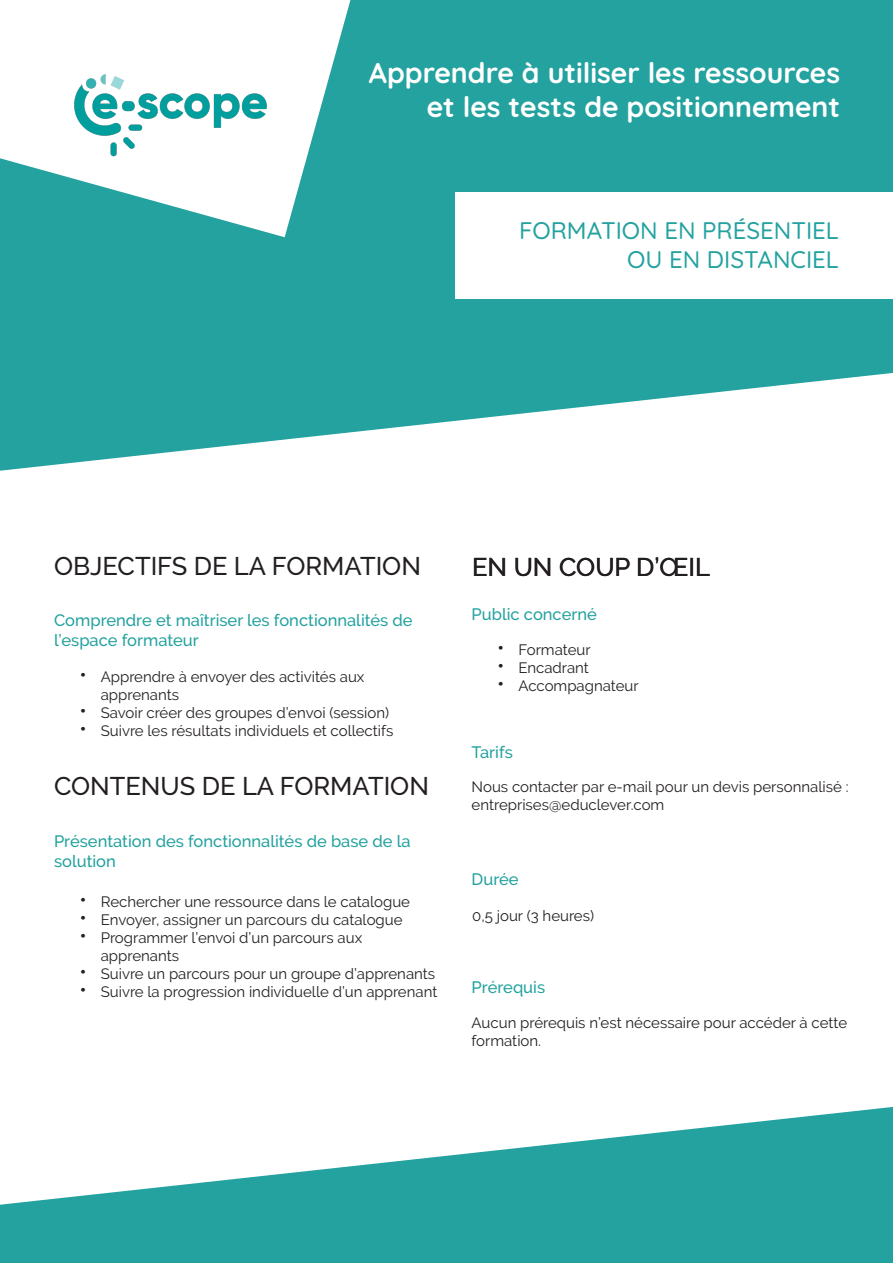
<style>
.page{position:relative;width:893px;height:1263px;background:#fff}
.page>*{position:absolute;margin:0;border:0;box-sizing:border-box;transform-origin:0 0}
.t1{font:700 28.5px/34.2px "Quicksand";color:#fff;text-align:right}
.t2{font:500 25.5px "Raleway";color:#231f20}
.t3{font:500 24px/28.8px "Quicksand";color:#23a29f;text-align:right}
.t4{font:500 16.5px/19.8px "Raleway";color:#23a29f}
.sous_paragraphe{font:15px/18px "Raleway";color:#231f20}
.s1{font-size:21px}
</style>
<div class="page">
<svg style="left:0;top:0;width:893px;height:471px;fill:#23a29f"></svg>
<div style="left:455px;top:192px;width:438px;height:106px;background:#fff"></div>
<svg style="left:0;top:0;width:350px;height:237px"></svg>
<img style="left:54px;top:55px;width:232px;height:111px">
<svg style="left:0;top:1107px;width:893px;height:156px;fill:#23a29f"></svg>
<p class="t1" style="left:369px;top:52px;width:473px">Apprendre à utiliser les ressources et les tests de positionnement</p>
<p class="t3" style="left:519px;top:214px;width:321px">FORMATION EN PRÉSENTIEL<br>OU EN DISTANCIEL</p>
<p class="t2" style="left:54px;top:551px;width:368px">OBJECTIFS DE LA FORMATION</p>
<p class="t4" style="left:54px;top:610px;width:360px">Comprendre et maîtriser les fonctionnalités de l’espace formateur</p>
<p class="sous_paragraphe" style="left:101px;top:668px;width:265px;text-indent:-21px"><span class="s1">•</span> Apprendre à envoyer des activités aux apprenants</p>
<p class="sous_paragraphe" style="left:80px;top:704px;width:311px"><span class="s1">•</span> Savoir créer des groupes d’envoi (session)</p>
<p class="sous_paragraphe" style="left:80px;top:722px;width:315px"><span class="s1">•</span> Suivre les résultats individuels et collectifs</p>
<p class="t2" style="left:54px;top:771px;width:377px">CONTENUS DE LA FORMATION</p>
<p class="t4" style="left:54px;top:831px;width:358px">Présentation des fonctionnalités de base de la solution</p>
<p class="sous_paragraphe" style="left:80px;top:893px;width:332px"><span class="s1">•</span> Rechercher une ressource dans le catalogue</p>
<p class="sous_paragraphe" style="left:80px;top:911px;width:325px"><span class="s1">•</span> Envoyer, assigner un parcours du catalogue</p>
<p class="sous_paragraphe" style="left:101px;top:929px;width:263px;text-indent:-21px"><span class="s1">•</span> Programmer l’envoi d’un parcours aux apprenants</p>
<p class="sous_paragraphe" style="left:80px;top:965px;width:357px"><span class="s1">•</span> Suivre un parcours pour un groupe d’apprenants</p>
<p class="sous_paragraphe" style="left:80px;top:983px;width:359px"><span class="s1">•</span> Suivre la progression individuelle d’un apprenant</p>
<p class="t2" style="left:472px;top:552px;width:239px">EN UN COUP D’ŒIL</p>
<p class="t4" style="left:472px;top:604px;width:127px">Public concerné</p>
<p class="sous_paragraphe" style="left:497px;top:641px;width:95px"><span class="s1">•</span> Formateur</p>
<p class="sous_paragraphe" style="left:497px;top:659px;width:93px"><span class="s1">•</span> Encadrant</p>
<p class="sous_paragraphe" style="left:497px;top:677px;width:143px"><span class="s1">•</span> Accompagnateur</p>
<p class="t4" style="left:472px;top:742px;width:43px">Tarifs</p>
<p class="sous_paragraphe" style="left:472px;top:778px;width:378px">Nous contacter par e-mail pour un devis personnalisé : entreprises@educlever.com</p>
<p class="t4" style="left:472px;top:869px;width:49px">Durée</p>
<p class="sous_paragraphe" style="left:472px;top:907px;width:123px">0,5 jour (3 heures)</p>
<p class="t4" style="left:472px;top:977px;width:75px">Prérequis</p>
<p class="sous_paragraphe" style="left:472px;top:1014px;width:377px">Aucun prérequis n’est nécessaire pour accéder à cette formation.</p>
</div>
